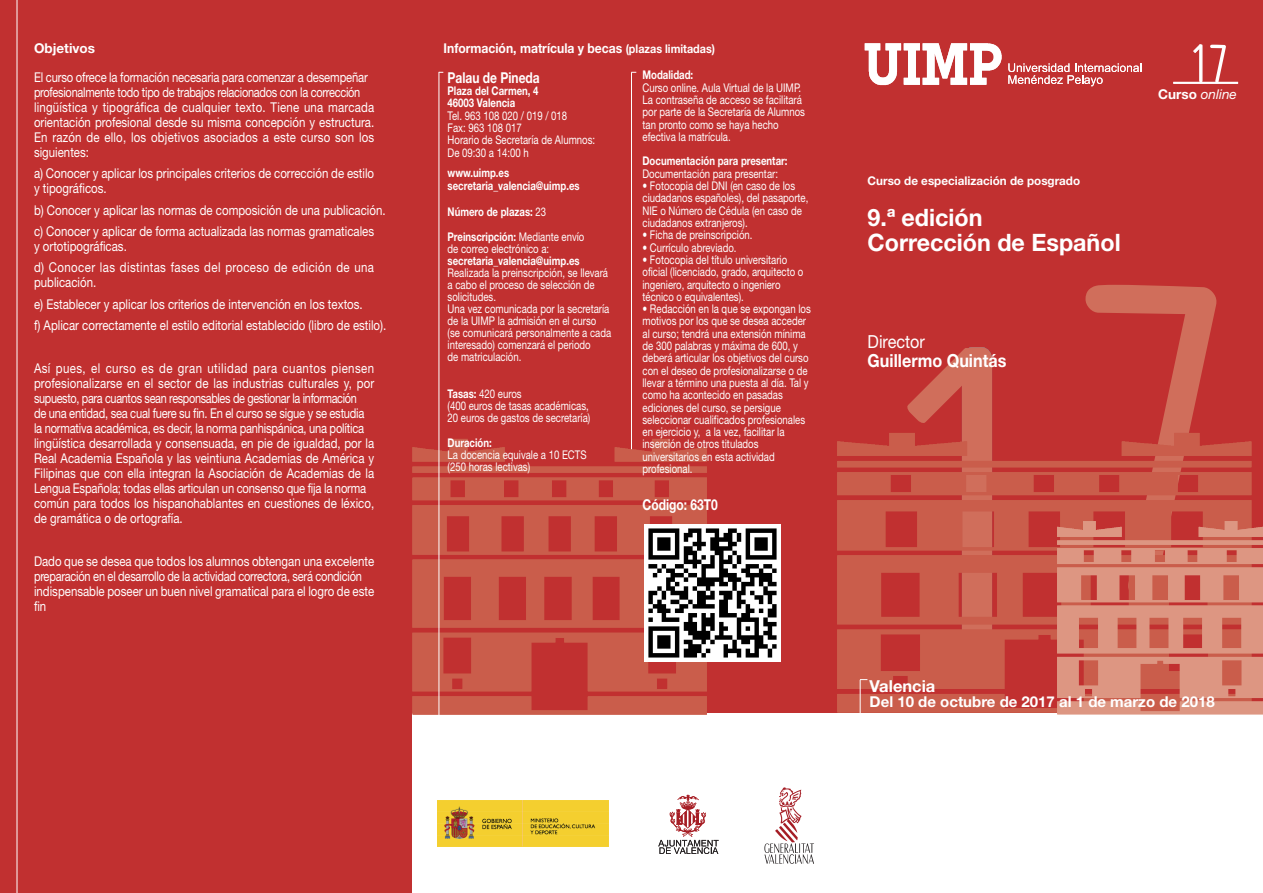
<style>
.page{position:relative;width:1263px;height:893px;background:#c13030}
.page>*{position:absolute;margin:0;border:0;box-sizing:border-box;transform-origin:0 0}
.t1{font:700 24px/25.5px "Helvetica Neue";color:#fff}
.t2{font:700 18px "Helvetica Neue";color:#fff;scale:.9 1}
.t3{font:18px "Helvetica Neue";color:#fff;scale:.9 1}
.t4{font:700 16.5px "Helvetica Neue";color:#fff}
.t5{font:700 15px "Helvetica Neue";color:#fff}
.t6{font:700 15px "Helvetica Neue";color:#fff;scale:.8 1}
.t7{font:13.5px/15px "Helvetica Neue";color:#fff;scale:.85 1}
.t8{font:13.5px/15px "Helvetica Neue";color:#fff;scale:.83 1}
.t9{font:13.5px/21.3px "Helvetica Neue";letter-spacing:.03em;color:#fff;scale:.85 1}
.t10{font:700 13.5px "Helvetica Neue";color:#fff;scale:.9 1}
.t11{font:italic 13.5px "Helvetica Neue";color:#fff}
.t12{font:700 13.5px "Helvetica Neue";color:#fff}
.t13{font:12px/12.3px "Helvetica Neue";color:#fff;scale:.8 1}
.t14{font:700 12px/12.3px "Helvetica Neue";color:#fff;scale:.8 1}
.t15{font:700 12px "Helvetica Neue";color:#fff}
.s1{font-size:12px}
.s2{font-weight:400}
.s3{font-weight:700}
.s4{font-weight:700;font-style:normal}
</style>
<div class="page">
<div style="left:412px;top:714px;width:851px;height:179px;background:#fff"></div>
<hr style="left:17px;top:0;width:1px;height:893px;background:#fff">
<hr style="left:1173px;top:82px;width:65px;height:2px;background:#fff">
<svg style="left:1008px;top:63px;width:133px;height:23px;background:#d16666"></svg>
<img style="left:860px;top:38px;width:143px;height:49px">
<hr style="left:631px;top:72px;width:1px;height:381px;background:#fff">
<svg style="left:903px;top:341px;width:95px;height:90px;background:#c84e44"></svg>
<svg style="left:1085px;top:285px;width:131px;height:146px;background:#c6463f"></svg>
<img style="left:832px;top:431px;width:420px;height:283px">
<svg style="left:1210px;top:45px;width:16px;height:37px"></svg>
<img style="left:409px;top:436px;width:298px;height:281px">
<hr style="left:860px;top:680px;width:1px;height:38px;background:#fff">
<hr style="left:439px;top:72px;width:1px;height:655px;background:#fff">
<svg style="left:1194px;top:45px;width:7px;height:8px"></svg>
<div style="left:1193px;top:44px;width:9px;height:9px;border:1px solid #fff"></div>
<div style="left:1199px;top:44px;width:3px;height:38px;border:1px solid #fff"></div>
<img style="left:1054px;top:519px;width:209px;height:196px">
<img style="left:437px;top:800px;width:171px;height:47px">
<img style="left:667px;top:794px;width:41px;height:46px">
<svg style="left:658px;top:840px;width:61px;height:14px"></svg>
<img style="left:775px;top:787px;width:27px;height:55px">
<img style="left:764px;top:842px;width:50px;height:22px">
<img style="left:644px;top:524px;width:137px;height:137px">
<p class="t12" style="left:34px;top:40px;width:63px">Objetivos</p>
<p class="t10" style="left:444px;top:40px;width:303px">Información, matrícula y becas <span class="s1">(plazas limitadas)</span></p>
<p class="t8" style="left:34px;top:69px;width:412px">El curso ofrece la formación necesaria para comenzar a desempeñar profesionalmente todo tipo de trabajos relacionados con la corrección lingüística y tipográfica de cualquier texto. Tiene una marcada orientación profesional desde su misma concepción y estructura.<br>En razón de ello, los objetivos asociados a este curso son los siguientes:</p>
<p class="t7" style="left:34px;top:166px;width:402px">a) Conocer y aplicar los principales criterios de corrección de estilo y tipográficos.</p>
<p class="t7" style="left:34px;top:199px;width:415px;line-height:21.3px">b) Conocer y aplicar las normas de composición de una publicación. c) Conocer y aplicar de forma actualizada las normas gramaticales</p>
<p class="t9" style="left:34px;top:235px;width:402px">y ortotipográficas.<br>d) Conocer las distintas fases del proceso de edición de una</p>
<p class="t7" style="left:34px;top:272px;width:416px;line-height:21.3px">publicación.<br>e) Establecer y aplicar los criterios de intervención en los textos.<br>f) Aplicar correctamente el estilo editorial establecido (libro de estilo).</p>
<p class="t7" style="left:34px;top:360px;width:402px">Así pues, el curso es de gran utilidad para cuantos piensen profesionalizarse en el sector de las industrias culturales y, por supuesto, para cuantos sean responsables de gestionar la información<br>de una entidad, sea cual fuere su fin. En el curso se sigue y se estudia la normativa académica, es decir, la norma panhispánica, una política lingüística desarrollada y consensuada, en pie de igualdad, por la Real Academia Española y las veintiuna Academias de América y Filipinas que con ella integran la Asociación de Academias de la Lengua Española; todas ellas articulan un consenso que fija la norma común para todos los hispanohablantes en cuestiones de léxico, de gramática o de ortografía.</p>
<p class="t7" style="left:34px;top:553px;width:402px">Dado que se desea que todos los alumnos obtengan una excelente preparación en el desarrollo de la actividad correctora, será condición indispensable poseer un buen nivel gramatical para el logro de este fin</p>
<p class="t6" style="left:448px;top:68px;width:117px">Palau de Pineda</p>
<p class="t14" style="left:448px;top:84px;width:115px">Plaza del Carmen, 4<br>46003 Valencia</p>
<p class="t13" style="left:448px;top:109px;width:186px">Tel. 963 108 020 / 019 / 018<br>Fax: 963 108 017<br>Horario de Secretaría de Alumnos:<br>De 09:30 a 14:00 h</p>
<p class="t14" style="left:448px;top:167px;width:167px">www.uimp.es secretaria_valencia@uimp.es</p>
<p class="t14" style="left:448px;top:200px;width:173px;line-height:24.3px">Número de plazas: <span class="s2">23<br></span>Preinscripción: <span class="s2">Mediante envío</span></p>
<p class="t13" style="left:448px;top:242px;width:129px">de correo electrónico a:</p>
<p class="t14" style="left:448px;top:254px;width:167px">secretaria_valencia@uimp.es</p>
<p class="t13" style="left:448px;top:266px;width:206px">Realizada la preinscripción, se llevará a cabo el proceso de selección de solicitudes.<br>Una vez comunicada por la secretaría de la UIMP la admisión en el curso (se comunicará personalmente a cada interesado) comenzará el periodo<br>de matriculación.</p>
<p class="t13" style="left:448px;top:387px;width:180px"><span class="s3">Tasas:</span> 420 euros<br>(400 euros de tasas académicas,<br>20 euros de gastos de secretaría)</p>
<p class="t14" style="left:448px;top:436px;width:57px">Duración:</p>
<p class="t13" style="left:448px;top:448px;width:175px">La docencia equivale a 10 ECTS (250 horas lectivas)</p>
<p class="t14" style="left:642px;top:69px;width:65px">Modalidad:</p>
<p class="t13" style="left:642px;top:81px;width:205px">Curso online. Aula Virtual de la UIMP.<br>La contraseña de acceso se facilitará por parte de la Secretaría de Alumnos tan pronto como se haya hecho efectiva la matrícula.</p>
<p class="t14" style="left:642px;top:155px;width:183px">Documentación para presentar:</p>
<p class="t13" style="left:642px;top:167px;width:171px">Documentación para presentar:</p>
<p class="t13" style="left:642px;top:180px;width:209px">• Fotocopia del DNI (en caso de los ciudadanos españoles), del pasaporte, NIE o Número de Cédula (en caso de ciudadanos extranjeros).</p>
<p class="t13" style="left:642px;top:229px;width:139px">• Ficha de preinscripción.</p>
<p class="t13" style="left:642px;top:241px;width:119px">• Currículo abreviado.</p>
<p class="t13" style="left:642px;top:253px;width:203px">• Fotocopia del título universitario oficial (licenciado, grado, arquitecto o ingeniero, arquitecto o ingeniero técnico o equivalentes).</p>
<p class="t13" style="left:642px;top:303px;width:212px">• Redacción en la que se expongan los motivos por los que se desea acceder al curso; tendrá una extensión mínima de 300 palabras y máxima de 600, y deberá articular los objetivos del curso con el deseo de profesionalizarse o de llevar a término una puesta al día. Tal y como ha acontecido en pasadas ediciones del curso, se persigue seleccionar cualificados profesionales en ejercicio y, a la vez, facilitar la inserción de otros titulados universitarios en esta actividad profesional.</p>
<p class="t6" style="left:642px;top:495px;width:96px">Código: 63T0</p>
<p class="t15" style="left:868px;top:173px;width:214px">Curso de especialización de posgrado</p>
<h1 class="t1" style="left:868px;top:204px;width:255px">9.ª edición<br>Corrección de Español</h1>
<h2 class="t3" style="left:868px;top:331px;width:65px">Director</h2>
<h2 class="t2" style="left:868px;top:350px;width:156px">Guillermo Quintás</h2>
<p class="t11" style="left:1158px;top:86px;width:80px"><span class="s4">Curso</span> online</p>
<h3 class="t4" style="left:870px;top:676px;width:67px">Valencia</h3>
<p class="t5" style="left:870px;top:692px;width:347px">Del 10 de octubre de 2017 al 1 de marzo de 2018</p>
</div>
